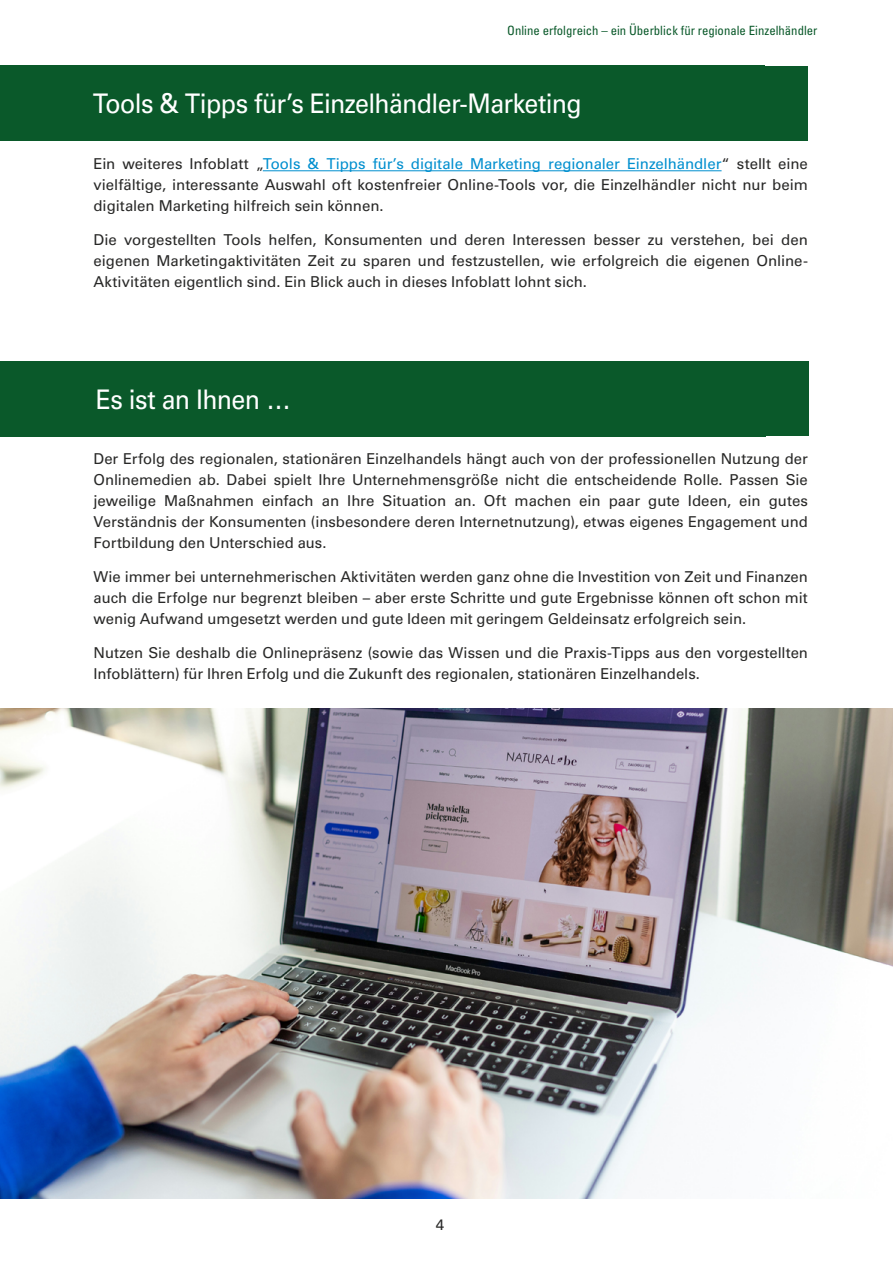
<style>
.page{position:relative;width:893px;height:1263px;background:#fff}
.page>*{position:absolute;margin:0;border:0;box-sizing:border-box;transform-origin:0 0}
.t1{font:27px "Univers LT Std";letter-spacing:-.025em;color:#fff;scale:.93 1}
.t2{font:15px/21px "Univers LT Std";color:#282827;text-align:justify}
.t3{font:condensed 12.75px "Univers LT Std";color:#0a592a}
.s1{color:#008fcf}
</style>
<div class="page">
<img style="left:0;top:708px;width:893px;height:490px">
<div style="left:0;top:66px;width:765px;height:75px;background:#0a592a"></div>
<div style="left:93px;top:66px;width:714px;height:75px;background:#0a592a"></div>
<hr style="left:263px;top:170px;width:459px;height:1px;background:#008fcf">
<div style="left:0;top:361px;width:765px;height:75px;background:#0a592a"></div>
<div style="left:96px;top:361px;width:712px;height:75px;background:#0a592a"></div>
<p class="t3" style="left:507px;top:23px;width:312px">Online erfolgreich – ein Überblick für regionale Einzelhändler</p>
<h1 class="t1" style="left:93px;top:88px;width:527px">Tools &amp; Tipps für’s Einzelhändler-Marketing</h1>
<p class="t2" style="left:94px;top:154px;width:716px">Ein weiteres Infoblatt „<span class="s1">Tools &amp; Tipps für’s digitale Marketing regionaler Einzelhändler</span>“ stellt eine vielfältige, interessante Auswahl oft kostenfreier Online-Tools vor, die Einzelhändler nicht nur beim digitalen Marketing hilfreich sein können.</p>
<p class="t2" style="left:94px;top:229px;width:716px">Die vorgestellten Tools helfen, Konsumenten und deren Interessen besser zu verstehen, bei den eigenen Marketingaktivitäten Zeit zu sparen und festzustellen, wie erfolgreich die eigenen Online-Aktivitäten eigentlich sind. Ein Blick auch in dieses Infoblatt lohnt sich.</p>
<h1 class="t1" style="left:96px;top:383px;width:211px">Es ist an Ihnen …</h1>
<p class="t2" style="left:94px;top:448px;width:716px">Der Erfolg des regionalen, stationären Einzelhandels hängt auch von der professionellen Nutzung der Onlinemedien ab. Dabei spielt Ihre Unternehmensgröße nicht die entscheidende Rolle. Passen Sie jeweilige Maßnahmen einfach an Ihre Situation an. Oft machen ein paar gute Ideen, ein gutes Verständnis der Konsumenten (insbesondere deren Internetnutzung), etwas eigenes Engagement und Fortbildung den Unterschied aus.</p>
<p class="t2" style="left:94px;top:566px;width:716px">Wie immer bei unternehmerischen Aktivitäten werden ganz ohne die Investition von Zeit und Finanzen auch die Erfolge nur begrenzt bleiben – aber erste Schritte und gute Ergebnisse können oft schon mit wenig Aufwand umgesetzt werden und gute Ideen mit geringem Geldeinsatz erfolgreich sein.</p>
<p class="t2" style="left:94px;top:642px;width:716px">Nutzen Sie deshalb die Onlinepräsenz (sowie das Wissen und die Praxis-Tipps aus den vorgestellten<br>Infoblättern) für Ihren Erfolg und die Zukunft des regionalen, stationären Einzelhandels.</p>
<p class="t2" style="left:436px;top:1214px;width:10px">4</p>
</div>
